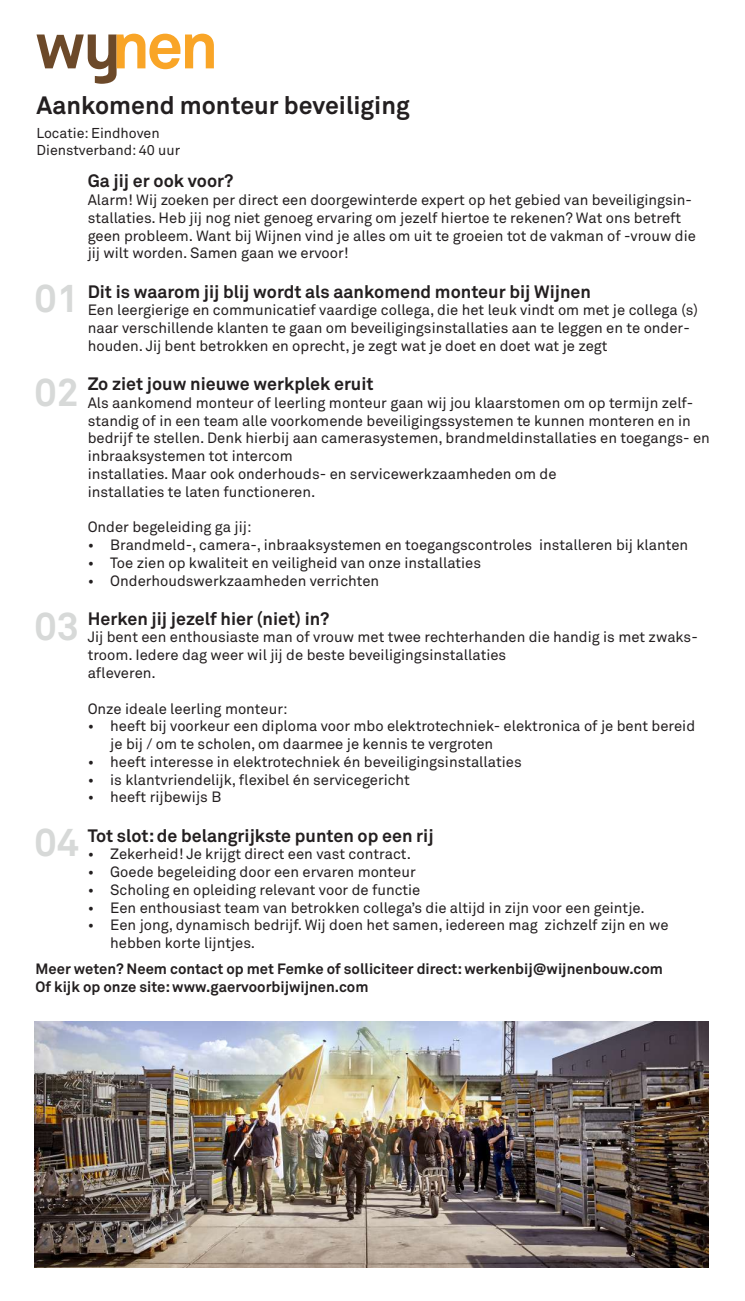
<style>
.page{position:relative;width:745px;height:1301px;background:#fff}
.page>*{position:absolute;margin:0;border:0;box-sizing:border-box;transform-origin:0 0}
.t1{font:700 39px "Akkurat Pro";color:#d7d9d8}
.t2{font:700 24.75px "Akkurat Pro";color:#231f20}
.t3{font:700 17.75px "Akkurat Pro";color:#231f20}
.t4{font:14.75px/17.8px "Akkurat Pro";color:#231f20}
.t5{font:700 14.75px/17.8px "Akkurat Pro";color:#231f20}
.t6{font:14.12px/17px "Akkurat Pro";color:#231f20}
</style>
<div class="page">
<svg style="left:36px;top:34px;width:178px;height:50px"></svg>
<img style="left:34px;top:1021px;width:674px;height:246px">
<h2 class="t2" style="left:36px;top:90px;width:374px">Aankomend monteur beveiliging</h2>
<p class="t6" style="left:36px;top:124px;width:145px">Locatie: Eindhoven<br>Dienstverband: 40 uur</p>
<p class="t3" style="left:88px;top:170px;width:147px">Ga jij er ook voor?</p>
<p class="t4" style="left:88px;top:191px;width:609px">Alarm! Wij zoeken per direct een doorgewinterde expert op het gebied van beveiligingsin&shy;stallaties. Heb jij nog niet genoeg ervaring om jezelf hiertoe te rekenen? Wat ons betreft geen probleem. Want bij Wijnen vind je alles om uit te groeien tot de vakman of -vrouw die jij wilt worden. Samen gaan we ervoor!</p>
<p class="t3" style="left:88px;top:280px;width:504px">Dit is waarom jij blij wordt als aankomend monteur bij Wijnen</p>
<p class="t4" style="left:88px;top:301px;width:611px">Een leergierige en communicatief vaardige collega, die het leuk vindt om met je collega (s) naar verschillende klanten te gaan om beveiligingsinstallaties aan te leggen en te onder&shy;houden. Jij bent betrokken en oprecht, je zegt wat je doet en doet wat je zegt</p>
<p class="t3" style="left:88px;top:373px;width:287px">Zo ziet jouw nieuwe werkplek eruit</p>
<p class="t4" style="left:88px;top:394px;width:623px">Als aankomend monteur of leerling monteur gaan wij jou klaarstomen om op termijn zelf&shy;standig of in een team alle voorkomende beveiligingssystemen te kunnen monteren en in bedrijf te stellen. Denk hierbij aan camerasystemen, brandmeldinstallaties en toegangs- en inbraaksystemen tot intercom<br>installaties. Maar ook onderhouds- en servicewerkzaamheden om de<br>installaties te laten functioneren.</p>
<p class="t4" style="left:88px;top:518px;width:165px">Onder begeleiding ga jij:</p>
<p class="t4" style="left:88px;top:536px;width:601px">• Brandmeld-, camera-, inbraaksystemen en toegangscontroles installeren bij klanten</p>
<p class="t4" style="left:88px;top:554px;width:395px">• Toe zien op kwaliteit en veiligheid van onze installaties</p>
<p class="t4" style="left:88px;top:571px;width:293px">• Onderhoudswerkzaamheden verrichten</p>
<p class="t3" style="left:88px;top:607px;width:243px">Herken jij jezelf hier (niet) in?</p>
<p class="t4" style="left:88px;top:628px;width:611px">Jij bent een enthousiaste man of vrouw met twee rechterhanden die handig is met zwaks&shy;troom. Iedere dag weer wil jij de beste beveiligingsinstallaties<br>afleveren.</p>
<p class="t4" style="left:88px;top:699px;width:201px">Onze ideale leerling monteur:</p>
<p class="t4" style="left:110px;top:717px;width:586px;text-indent:-23px">• heeft bij voorkeur een diploma voor mbo elektrotechniek- elektronica of je bent bereid je bij / om te scholen, om daarmee je kennis te vergroten</p>
<p class="t4" style="left:88px;top:753px;width:435px">• heeft interesse in elektrotechniek én beveiligingsinstallaties</p>
<p class="t4" style="left:88px;top:770px;width:323px">• is klantvriendelijk, flexibel én servicegericht</p>
<p class="t4" style="left:88px;top:788px;width:135px">• heeft rijbewijs B</p>
<p class="t3" style="left:88px;top:824px;width:347px">Tot slot: de belangrijkste punten op een rij</p>
<p class="t4" style="left:88px;top:845px;width:325px">• Zekerheid! Je krijgt direct een vast contract.</p>
<p class="t4" style="left:88px;top:863px;width:329px">• Goede begeleiding door een ervaren monteur</p>
<p class="t4" style="left:88px;top:880px;width:334px">• Scholing en opleiding relevant voor de functie</p>
<p class="t4" style="left:88px;top:898px;width:558px">• Een enthousiast team van betrokken collega’s die altijd in zijn voor een geintje.</p>
<p class="t4" style="left:110px;top:916px;width:559px;text-indent:-23px">• Een jong, dynamisch bedrijf. Wij doen het samen, iedereen mag zichzelf zijn en we hebben korte lijntjes.</p>
<h1 class="t1" style="left:34px;top:274px;width:46px">01</h1>
<h1 class="t1" style="left:34px;top:368px;width:46px">02</h1>
<h1 class="t1" style="left:34px;top:602px;width:46px">03</h1>
<h1 class="t1" style="left:34px;top:818px;width:46px">04</h1>
<p class="t5" style="left:35px;top:959px;width:628px">Meer weten? Neem contact op met Femke of solliciteer direct: werkenbij@wijnenbouw.com<br>Of kijk op onze site: www.gaervoorbijwijnen.com</p>
</div>
